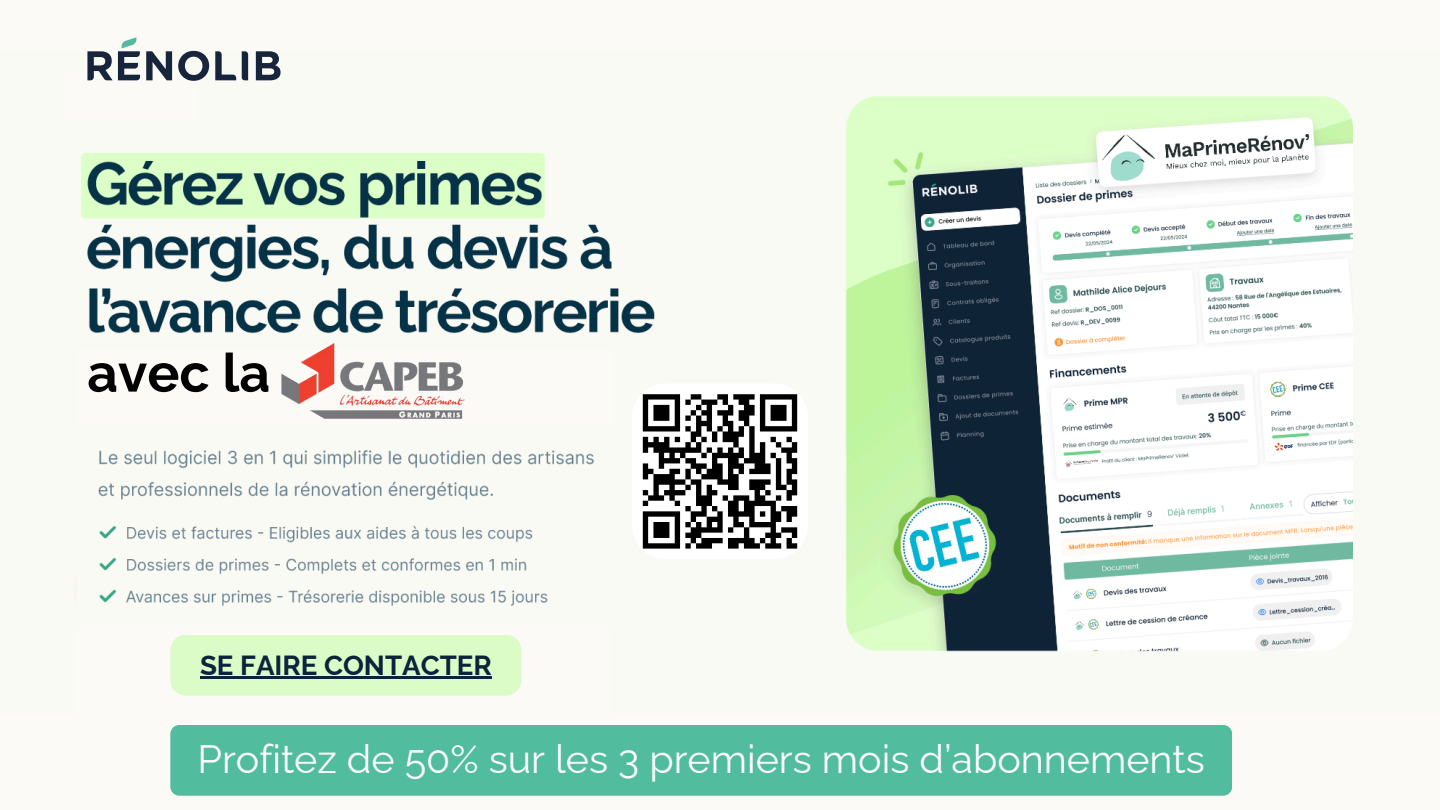
<style>
.page{position:relative;width:1440px;height:810px;background:#fbfaf7}
.page>*{position:absolute;margin:0;border:0;box-sizing:border-box;transform-origin:0 0}
.t1{font:700 53.5px "Raleway";color:#000}
.t2{font:39.5px "Raleway";color:#fff}
.t3{font:700 27.6px "Raleway";color:#0b233b}
</style>
<div class="page">
<img style="left:81px;top:52px;width:1272px;height:600px">
<div style="left:64px;top:71px;width:132px;height:50px;background:#fbfaf7"></div>
<svg style="left:87px;top:37px;width:53px;height:43px"></svg>
<svg style="left:146px;top:51px;width:26px;height:29px"></svg>
<svg style="left:178px;top:50px;width:31px;height:31px"></svg>
<svg style="left:215px;top:51px;width:21px;height:29px"></svg>
<svg style="left:242px;top:51px;width:6px;height:29px"></svg>
<svg style="left:256px;top:51px;width:25px;height:29px"></svg>
<svg style="left:632px;top:384px;width:176px;height:175px"></svg>
<img style="left:81px;top:439px;width:526px;height:188px">
<div style="left:78px;top:350px;width:535px;height:74px;background:#fbfaf7"></div>
<div style="left:75px;top:627px;width:535px;height:88px;background:#fbfaf7"></div>
<img style="left:281px;top:337px;width:184px;height:82px">
<div style="left:170px;top:725px;width:1062px;height:71px;background:#51bc9e;border-radius:9px"></div>
<div style="left:170px;top:635px;width:351px;height:61px;background:#dbfbc7;border-radius:16px"></div>
<hr style="left:200px;top:676px;width:292px;height:2px;background:#0b233b">
<p class="t1" style="left:87px;top:341px;width:184px">avec la</p>
<h5 class="t3" style="left:200px;top:649px;width:293px">SE FAIRE CONTACTER</h5>
<p class="t2" style="left:197px;top:736px;width:1009px">Profitez de 50% sur les 3 premiers mois d’abonnements</p>
</div>
